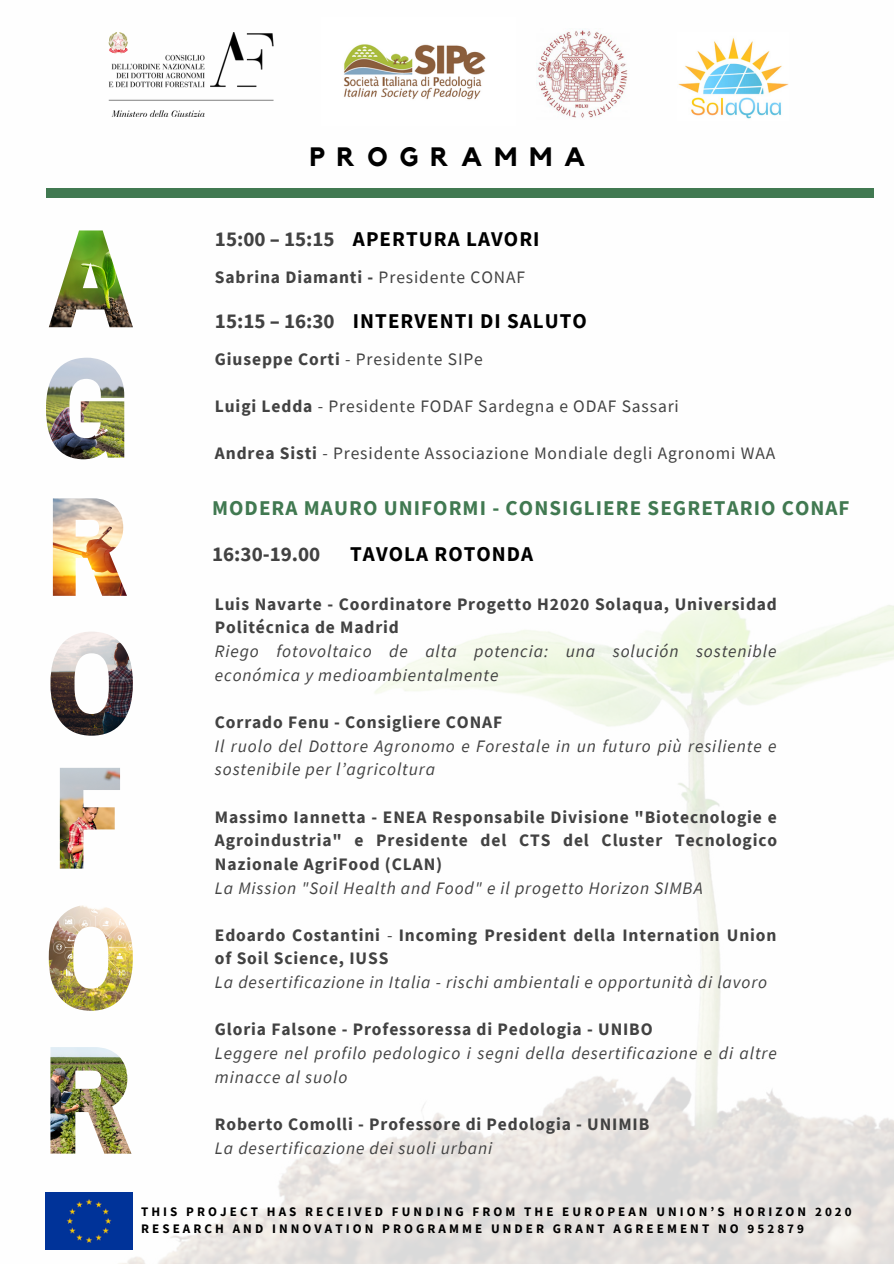
<style>
.page{position:relative;width:894px;height:1264px;background:#fff}
.page>*{position:absolute;margin:0;border:0;box-sizing:border-box;transform-origin:0 0}
.t1{font:700 26.55px "Kollektif";letter-spacing:.46em;color:#000}
.t2{font:700 21px "Source Sans Pro";letter-spacing:.05em;color:#417951}
.t3{font:700 21px "Source Sans Pro";letter-spacing:.05em;color:#000}
.t4{font:700 21px "Source Sans Pro";color:#424242}
.t5{font:700 17.55px/23.7px "Source Sans Pro";letter-spacing:.05em;color:#424242}
.t6{font:italic 17.55px/23.7px "Source Sans Pro";letter-spacing:.05em;color:#424242}
.t7{font:17.55px "Source Sans Pro";letter-spacing:.05em;color:#424242}
.t8{font:700 13.05px/17.4px "Source Sans Pro";letter-spacing:.235em;color:#000}
.s1{font-weight:400}
.s2{font-weight:700}
</style>
<div class="page">
<img style="left:45px;top:32px;width:848px;height:1231px">
<div style="left:46px;top:188px;width:827px;height:9px;background:#417951"></div>
<img style="left:46px;top:1192px;width:87px;height:57px">
<img style="left:108px;top:33px;width:166px;height:83px">
<img style="left:321px;top:32px;width:194px;height:94px">
<img style="left:536px;top:29px;width:93px;height:91px">
<img style="left:677px;top:33px;width:111px;height:87px">
<img style="left:49px;top:230px;width:84px;height:97px">
<img style="left:46px;top:358px;width:78px;height:101px">
<img style="left:53px;top:498px;width:74px;height:97px">
<img style="left:50px;top:631px;width:83px;height:104px">
<img style="left:60px;top:767px;width:60px;height:101px">
<img style="left:49px;top:904px;width:84px;height:106px">
<img style="left:50px;top:1047px;width:81px;height:106px">
<p class="t1" style="left:309px;top:144px;width:277px">PROGRAMMA</p>
<p class="t4" style="left:215px;top:225px;width:121px">15:00 – 15:15</p>
<p class="t3" style="left:353px;top:225px;width:188px">APERTURA LAVORI</p>
<p class="t5" style="left:215px;top:265px;width:311px">Sabrina Diamanti - <span class="s1">Presidente CONAF</span></p>
<p class="t3" style="left:353px;top:307px;width:235px">INTERVENTI DI SALUTO</p>
<p class="t7" style="left:215px;top:347px;width:269px"><span class="s2">Giuseppe Corti</span> - Presidente SIPe</p>
<p class="t7" style="left:215px;top:395px;width:465px"><span class="s2">Luigi Ledda</span> - Presidente FODAF Sardegna e ODAF Sassari</p>
<p class="t7" style="left:215px;top:442px;width:561px"><span class="s2">Andrea Sisti</span> - Presidente Associazione Mondiale degli Agronomi WAA</p>
<p class="t4" style="left:215px;top:307px;width:121px">15:15 – 16:30</p>
<p class="t2" style="left:212px;top:494px;width:638px">MODERA MAURO UNIFORMI - CONSIGLIERE SEGRETARIO CONAF</p>
<p class="t4" style="left:212px;top:540px;width:110px">16:30-19.00</p>
<p class="t3" style="left:350px;top:540px;width:184px">TAVOLA ROTONDA</p>
<p class="t5" style="left:215px;top:591px;width:563px">Luis Navarte - Coordinatore Progetto H2020 Solaqua, Universidad<br>Politécnica de Madrid</p>
<p class="t6" style="left:215px;top:639px;width:563px">Riego fotovoltaico de alta potencia: una solución sostenible económica y medioambientalmente</p>
<p class="t5" style="left:215px;top:709px;width:289px">Corrado Fenu - Consigliere CONAF</p>
<p class="t6" style="left:215px;top:733px;width:563px">Il ruolo del Dottore Agronomo e Forestale in un futuro più resiliente e sostenibile per l’agricoltura</p>
<p class="t5" style="left:215px;top:804px;width:563px;text-align:justify">Massimo Iannetta - ENEA Responsabile Divisione "Biotecnologie e Agroindustria" e Presidente del CTS del Cluster Tecnologico Nazionale AgriFood (CLAN)</p>
<p class="t6" style="left:215px;top:875px;width:489px">La Mission "Soil Health and Food" e il progetto Horizon SIMBA</p>
<p class="t5" style="left:215px;top:922px;width:563px">Edoardo Costantini <span class="s1">-</span> Incoming President della Internation Union of Soil Science, IUSS</p>
<p class="t6" style="left:215px;top:970px;width:553px">La desertificazione in Italia - rischi ambientali e opportunità di lavoro</p>
<p class="t5" style="left:215px;top:1017px;width:439px">Gloria Falsone - Professoressa di Pedologia - UNIBO</p>
<p class="t6" style="left:215px;top:1041px;width:563px">Leggere nel profilo pedologico i segni della desertificazione e di altre minacce al suolo</p>
<p class="t5" style="left:215px;top:1111px;width:436px">Roberto Comolli - Professore di Pedologia - UNIMIB</p>
<p class="t6" style="left:215px;top:1135px;width:279px">La desertificazione dei suoli urbani</p>
<p class="t8" style="left:141px;top:1202px;width:712px">THIS PROJECT HAS RECEIVED FUNDING FROM THE EUROPEAN UNION’S HORIZON 2020<br>RESEARCH AND INNOVATION PROGRAMME UNDER GRANT AGREEMENT NO 952879</p>
</div>
